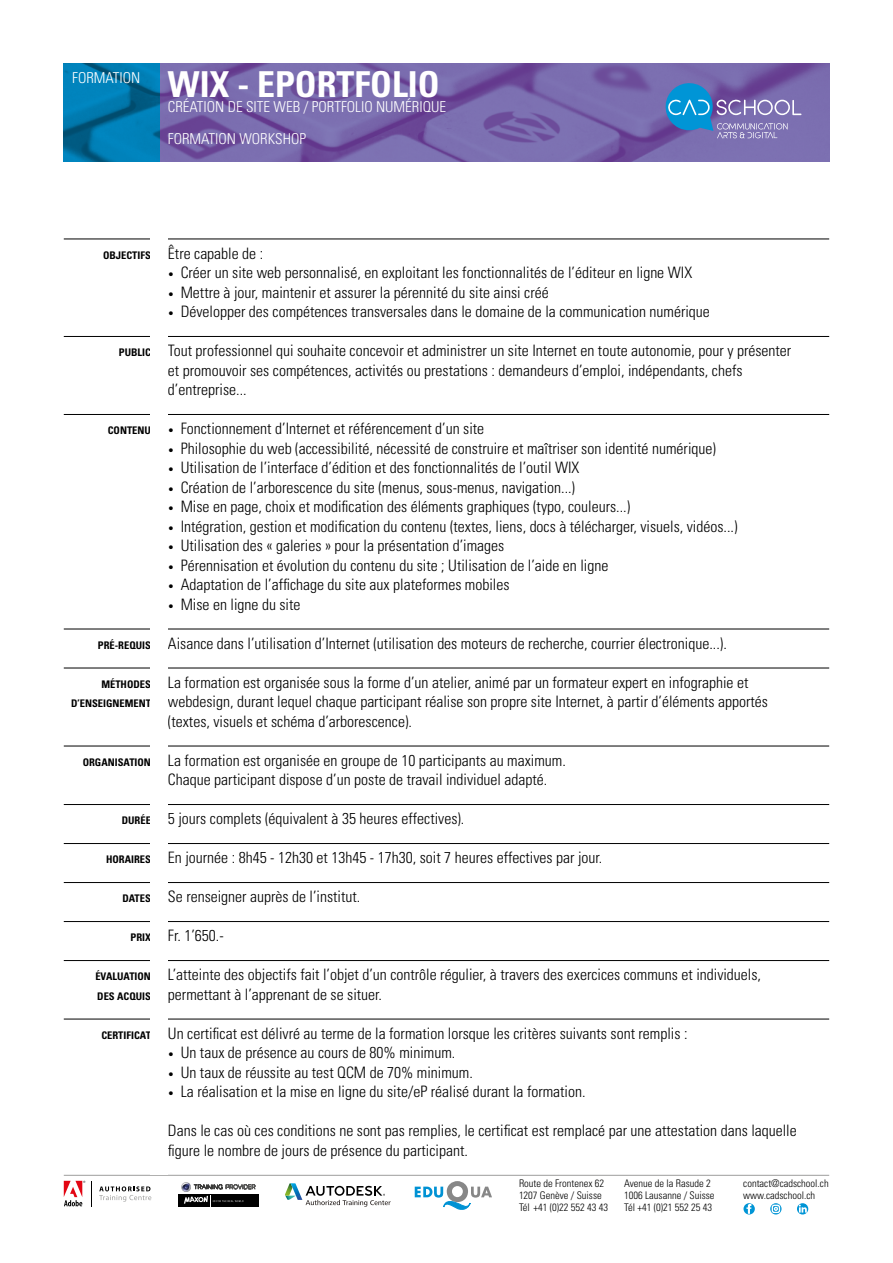
<style>
.page{position:relative;width:893px;height:1263px;background:#fff}
.page>*{position:absolute;margin:0;border:0;box-sizing:border-box;transform-origin:0 0}
.titre_blanc{font:700 condensed 35.7px "Univers LT Std";color:#fff}
.texte{font:300 condensed 15.75px/19.5px "Univers LT Std";color:#000}
.sous-titre_blanc{font:300 condensed 15px "Univers LT Std";color:#fff}
.t1{font:300 condensed 10.5px/12px "Univers LT Std";color:#000}
.petit_titre_ligne{font:700 condensed 10.5px/19.5px "Univers LT Std";color:#000;text-align:right}
.s1{font-size:10.5px}
</style>
<div class="page">
<img style="left:159px;top:64px;width:670px;height:97px">
<svg style="left:64px;top:64px;width:95px;height:97px;background:#0076aa"></svg>
<svg style="left:666px;top:83px;width:135px;height:55px;background:#687cba"></svg>
<svg style="left:797px;top:1203px;width:11px;height:11px"></svg>
<svg style="left:770px;top:1203px;width:11px;height:11px"></svg>
<svg style="left:743px;top:1203px;width:12px;height:11px"></svg>
<hr style="left:64px;top:1175px;width:765px;height:1px;background:#9d9d9c">
<svg style="left:415px;top:1181px;width:77px;height:28px"></svg>
<svg style="left:64px;top:1181px;width:21px;height:25px"></svg>
<svg style="left:99px;top:1186px;width:52px;height:16px"></svg>
<svg style="left:285px;top:1183px;width:106px;height:24px"></svg>
<div style="left:178px;top:1194px;width:81px;height:13px;background:#000"></div>
<svg style="left:181px;top:1182px;width:75px;height:25px"></svg>
<hr style="left:64px;top:239px;width:765px;height:1px;background:#000">
<hr style="left:64px;top:336px;width:765px;height:1px;background:#000">
<hr style="left:64px;top:414px;width:765px;height:1px;background:#000">
<hr style="left:64px;top:629px;width:765px;height:1px;background:#000">
<hr style="left:64px;top:668px;width:765px;height:1px;background:#000">
<hr style="left:64px;top:746px;width:765px;height:1px;background:#000">
<hr style="left:64px;top:804px;width:765px;height:1px;background:#000">
<hr style="left:64px;top:843px;width:765px;height:1px;background:#000">
<hr style="left:64px;top:882px;width:765px;height:1px;background:#000">
<hr style="left:64px;top:921px;width:765px;height:1px;background:#000">
<hr style="left:64px;top:960px;width:765px;height:1px;background:#000">
<hr style="left:64px;top:1019px;width:765px;height:1px;background:#000">
<div style="left:151px;top:162px;width:17px;height:1013px;background:#fff"></div>
<p class="sous-titre_blanc" style="left:72px;top:69px;width:70px">FORMATION</p>
<p class="titre_blanc" style="left:168px;top:62px;width:273px">WIX - EPORTFOLIO</p>
<p class="sous-titre_blanc" style="left:168px;top:98px;width:280px">CRÉATION DE SITE WEB / PORTFOLIO NUMÉRIQUE</p>
<p class="sous-titre_blanc" style="left:168px;top:130px;width:140px">FORMATION WORKSHOP</p>
<p class="petit_titre_ligne" style="left:103px;top:245px;width:49px">OBJECTIFS</p>
<p class="petit_titre_ligne" style="left:119px;top:343px;width:34px">PUBLIC</p>
<p class="petit_titre_ligne" style="left:108px;top:421px;width:45px">CONTENU</p>
<p class="petit_titre_ligne" style="left:98px;top:635px;width:55px">PRÉ-REQUIS</p>
<p class="petit_titre_ligne" style="left:71px;top:674px;width:81px">MÉTHODES<br>D’ENSEIGNEMENT</p>
<p class="petit_titre_ligne" style="left:83px;top:752px;width:70px">ORGANISATION</p>
<p class="petit_titre_ligne" style="left:122px;top:811px;width:31px">DURÉE</p>
<p class="petit_titre_ligne" style="left:106px;top:850px;width:46px">HORAIRES</p>
<p class="petit_titre_ligne" style="left:122px;top:889px;width:30px">DATES</p>
<p class="petit_titre_ligne" style="left:131px;top:928px;width:22px">PRIX</p>
<p class="petit_titre_ligne" style="left:95px;top:967px;width:57px;text-align:left">ÉVALUATION<br>DES ACQUIS</p>
<p class="petit_titre_ligne" style="left:101px;top:1025px;width:51px">CERTIFICAT</p>
<p class="texte" style="left:168px;top:243px;width:97px">Être capable de :</p>
<p class="texte" style="left:168px;top:263px;width:526px"><span class="s1">•</span> Créer un site web personnalisé, en exploitant les fonctionnalités de l’éditeur en ligne WIX</p>
<p class="texte" style="left:168px;top:282px;width:382px"><span class="s1">•</span> Mettre à jour, maintenir et assurer la pérennité du site ainsi créé</p>
<p class="texte" style="left:168px;top:302px;width:543px"><span class="s1">•</span> Développer des compétences transversales dans le domaine de la communication numérique</p>
<p class="texte" style="left:168px;top:341px;width:625px">Tout professionnel qui souhaite concevoir et administrer un site Internet en toute autonomie, pour y présenter et promouvoir ses compétences, activités ou prestations : demandeurs d’emploi, indépendants, chefs d’entreprise...</p>
<p class="texte" style="left:168px;top:419px;width:318px"><span class="s1">•</span> Fonctionnement d’Internet et référencement d’un site</p>
<p class="texte" style="left:168px;top:438px;width:549px"><span class="s1">•</span> Philosophie du web (accessibilité, nécessité de construire et maîtriser son identité numérique)</p>
<p class="texte" style="left:168px;top:458px;width:413px"><span class="s1">•</span> Utilisation de l’interface d’édition et des fonctionnalités de l’outil WIX</p>
<p class="texte" style="left:168px;top:477px;width:409px"><span class="s1">•</span> Création de l’arborescence du site (menus, sous-menus, navigation...)</p>
<p class="texte" style="left:168px;top:497px;width:464px"><span class="s1">•</span> Mise en page, choix et modification des éléments graphiques (typo, couleurs...)</p>
<p class="texte" style="left:168px;top:516px;width:571px"><span class="s1">•</span> Intégration, gestion et modification du contenu (textes, liens, docs à télécharger, visuels, vidéos...)</p>
<p class="texte" style="left:168px;top:536px;width:338px"><span class="s1">•</span> Utilisation des « galeries » pour la présentation d’images</p>
<p class="texte" style="left:168px;top:555px;width:442px"><span class="s1">•</span> Pérennisation et évolution du contenu du site ; Utilisation de l’aide en ligne</p>
<p class="texte" style="left:168px;top:575px;width:343px"><span class="s1">•</span> Adaptation de l’affichage du site aux plateformes mobiles</p>
<p class="texte" style="left:168px;top:594px;width:134px"><span class="s1">•</span> Mise en ligne du site</p>
<p class="texte" style="left:168px;top:633px;width:560px">Aisance dans l’utilisation d’Internet (utilisation des moteurs de recherche, courrier électronique...).</p>
<p class="texte" style="left:168px;top:672px;width:601px">La formation est organisée sous la forme d’un atelier, animé par un formateur expert en infographie et webdesign, durant lequel chaque participant réalise son propre site Internet, à partir d’éléments apportés (textes, visuels et schéma d’arborescence).</p>
<p class="texte" style="left:168px;top:750px;width:399px">La formation est organisée en groupe de 10 participants au maximum.<br>Chaque participant dispose d’un poste de travail individuel adapté.</p>
<p class="texte" style="left:168px;top:809px;width:298px">5 jours complets (équivalent à 35 heures effectives).</p>
<p class="texte" style="left:168px;top:848px;width:436px">En journée : 8h45 - 12h30 et 13h45 - 17h30, soit 7 heures effectives par jour.</p>
<p class="texte" style="left:168px;top:887px;width:194px">Se renseigner auprès de l’institut.</p>
<p class="texte" style="left:168px;top:926px;width:57px">Fr. 1’650.-</p>
<p class="texte" style="left:168px;top:965px;width:595px">L’atteinte des objectifs fait l’objet d’un contrôle régulier, à travers des exercices communs et individuels, permettant à l’apprenant de se situer.</p>
<p class="texte" style="left:168px;top:1023px;width:521px">Un certificat est délivré au terme de la formation lorsque les critères suivants sont remplis :</p>
<p class="texte" style="left:168px;top:1043px;width:289px"><span class="s1">•</span> Un taux de présence au cours de 80% minimum.</p>
<p class="texte" style="left:168px;top:1062px;width:306px"><span class="s1">•</span> Un taux de réussite au test QCM de 70% minimum.</p>
<p class="texte" style="left:168px;top:1082px;width:419px"><span class="s1">•</span> La réalisation et la mise en ligne du site/eP réalisé durant la formation.</p>
<p class="texte" style="left:168px;top:1121px;width:630px">Dans le cas où ces conditions ne sont pas remplies, le certificat est remplacé par une attestation dans laquelle figure le nombre de jours de présence du participant.</p>
<p class="t1" style="left:519px;top:1177px;width:91px">Route de Frontenex 62<br>1207 Genève / Suisse<br>Tél +41 (0)22 552 43 43</p>
<p class="t1" style="left:624px;top:1177px;width:92px">Avenue de la Rasude 2<br>1006 Lausanne / Suisse<br>Tél +41 (0)21 552 25 43</p>
<p class="t1" style="left:743px;top:1177px;width:87px">contact@cadschool.ch www.cadschool.ch</p>
</div>
